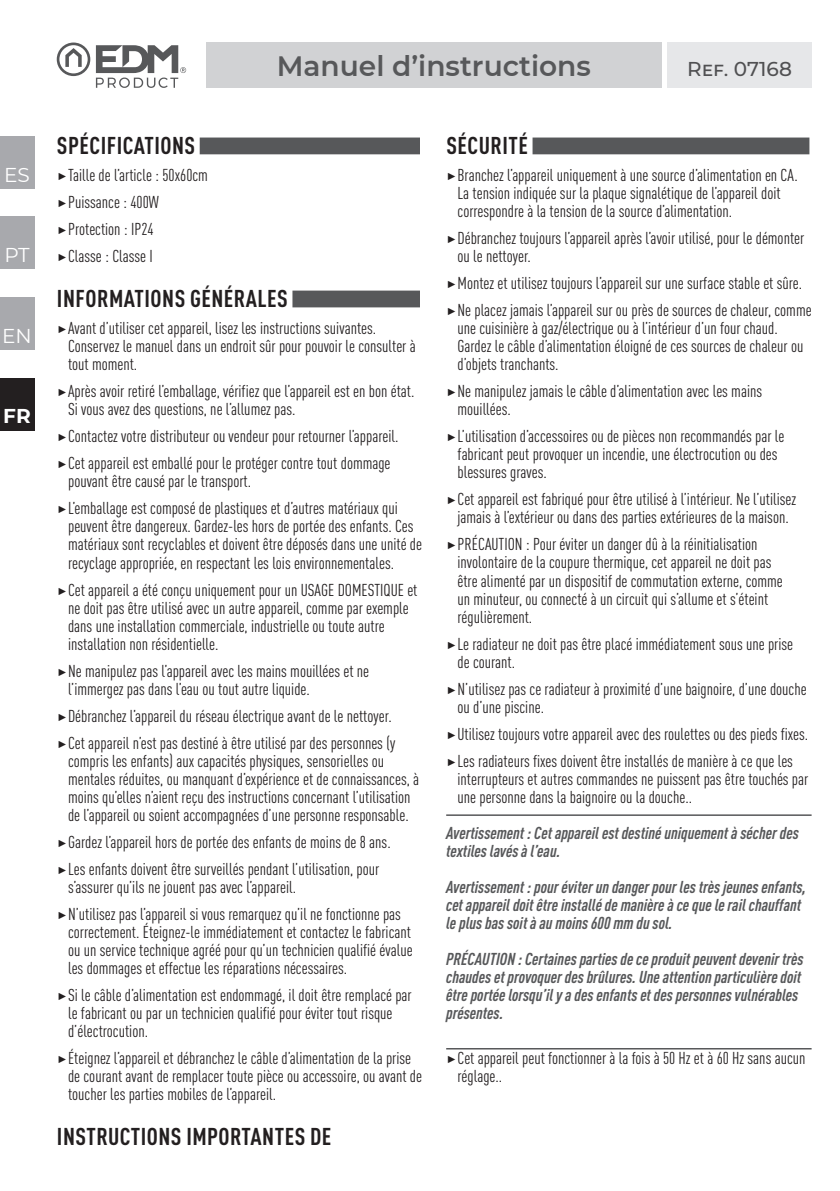
<style>
.page{position:relative;width:840px;height:1191px;background:#fff}
.page>*{position:absolute;margin:0;border:0;box-sizing:border-box;transform-origin:0 0}
.t1{font:600 28px "Montserrat";color:#57585a}
.t2{font:700 condensed 24px "DIN Pro";letter-spacing:.02em;color:#231f20}
.t3{font:500 20px "Montserrat";color:#505052}
.t4{font:20px "Montserrat";color:#fff}
.t5{font:700 20px "Montserrat";color:#fff}
.t6{font:condensed 17px/18px "DIN Pro";color:#231f20}
.t7{font:italic 700 condensed 17px/18px "DIN Pro";color:#57585a}
.s1{font-family:"Montserrat";font-stretch:normal}
</style>
<div class="page">
<div style="left:206px;top:43px;width:455px;height:45px;background:#d1d2d4"></div>
<div style="left:667px;top:43px;width:144px;height:45px;background:#e6e7e9"></div>
<div style="left:0;top:137px;width:34px;height:52px;background:#a8a9ad"></div>
<div style="left:0;top:216px;width:34px;height:53px;background:#a8a9ad"></div>
<div style="left:0;top:297px;width:34px;height:53px;background:#a8a9ad"></div>
<div style="left:0;top:378px;width:34px;height:52px;background:#231f20"></div>
<svg style="left:57px;top:43px;width:129px;height:45px"></svg>
<div style="left:199px;top:137px;width:221px;height:17px;background:#57585a"></div>
<div style="left:292px;top:290px;width:128px;height:17px;background:#57585a"></div>
<hr style="left:446px;top:814px;width:365px;height:2px;background:#57585a">
<hr style="left:446px;top:1048px;width:365px;height:1px;background:#57585a">
<div style="left:532px;top:137px;width:277px;height:17px;background:#57585a"></div>
<p class="t4" style="left:4px;top:161px;width:27px">ES</p>
<p class="t4" style="left:4px;top:241px;width:27px">PT</p>
<p class="t4" style="left:2px;top:322px;width:31px">EN</p>
<p class="t5" style="left:3px;top:402px;width:29px">FR</p>
<h1 class="t1" style="left:277px;top:46px;width:315px">Manuel d’instructions</h1>
<p class="t3" style="left:686px;top:55px;width:106px">Ref. 07168</p>
<h2 class="t2" style="left:57px;top:128px;width:140px">SPÉCIFICATIONS</h2>
<p class="t6" style="left:57px;top:161px;width:153px;line-height:27px"><span class="s1">▶</span>Taille de l’article : 50x60cm <span class="s1">▶</span>Puissance : 400W <span class="s1">▶</span>Protection : IP24<br><span class="s1">▶</span>Classe : Classe I</p>
<h2 class="t2" style="left:57px;top:281px;width:232px">INFORMATIONS GÉNÉRALES</h2>
<p class="t6" style="left:68px;top:318px;width:349px;text-indent:-11px"><span class="s1">▶</span>Avant d’utiliser cet appareil, lisez les instructions suivantes.<br>Conservez le manuel dans un endroit sûr pour pouvoir le consulter à tout moment.</p>
<p class="t6" style="left:68px;top:381px;width:347px;text-indent:-11px"><span class="s1">▶</span>Après avoir retiré l’emballage, vérifiez que l’appareil est en bon état.<br>Si vous avez des questions, ne l’allumez pas.</p>
<p class="t6" style="left:57px;top:422px;width:343px;line-height:27px"><span class="s1">▶</span>Contactez votre distributeur ou vendeur pour retourner l’appareil. <span class="s1">▶</span>Cet appareil est emballé pour le protéger contre tout dommage</p>
<p class="t6" style="left:57px;top:467px;width:342px;line-height:27px;text-indent:11px">pouvant être causé par le transport.<br><span class="s1">▶</span>L’emballage est composé de plastiques et d’autres matériaux qui</p>
<p class="t6" style="left:68px;top:516px;width:355px">peuvent être dangereux. Gardez-les hors de portée des enfants. Ces matériaux sont recyclables et doivent être déposés dans une unité de recyclage appropriée, en respectant les lois environnementales.</p>
<p class="t6" style="left:68px;top:579px;width:350px;text-indent:-11px"><span class="s1">▶</span>Cet appareil a été conçu uniquement pour un USAGE DOMESTIQUE et ne doit pas être utilisé avec un autre appareil, comme par exemple dans une installation commerciale, industrielle ou toute autre installation non résidentielle.</p>
<p class="t6" style="left:68px;top:660px;width:302px;text-indent:-11px"><span class="s1">▶</span>Ne manipulez pas l’appareil avec les mains mouillées et ne l’immergez pas dans l’eau ou tout autre liquide.</p>
<p class="t6" style="left:57px;top:701px;width:340px;line-height:27px"><span class="s1">▶</span>Débranchez l’appareil du réseau électrique avant de le nettoyer. <span class="s1">▶</span>Cet appareil n’est pas destiné à être utilisé par des personnes (y</p>
<p class="t6" style="left:68px;top:750px;width:352px">compris les enfants) aux capacités physiques, sensorielles ou mentales réduites, ou manquant d’expérience et de connaissances, à moins qu’elles n’aient reçu des instructions concernant l’utilisation de l’appareil ou soient accompagnées d’une personne responsable.</p>
<p class="t6" style="left:57px;top:827px;width:335px;line-height:27px"><span class="s1">▶</span>Gardez l’appareil hors de portée des enfants de moins de 8 ans. <span class="s1">▶</span>Les enfants doivent être surveillés pendant l’utilisation, pour</p>
<p class="t6" style="left:57px;top:872px;width:345px;line-height:27px;text-indent:11px">s’assurer qu’ils ne jouent pas avec l’appareil.<br><span class="s1">▶</span>N’utilisez pas l’appareil si vous remarquez qu’il ne fonctionne pas</p>
<p class="t6" style="left:68px;top:921px;width:346px;text-align:justify">correctement. Éteignez-le immédiatement et contactez le fabricant ou un service technique agréé pour qu’un technicien qualifié évalue les dommages et effectue les réparations nécessaires.</p>
<p class="t6" style="left:68px;top:984px;width:345px;text-indent:-11px"><span class="s1">▶</span>Si le câble d’alimentation est endommagé, il doit être remplacé par le fabricant ou par un technicien qualifié pour éviter tout risque d’électrocution.</p>
<p class="t6" style="left:68px;top:1047px;width:355px;text-indent:-11px"><span class="s1">▶</span>Éteignez l’appareil et débranchez le câble d’alimentation de la prise de courant avant de remplacer toute pièce ou accessoire, ou avant de toucher les parties mobiles de l’appareil.</p>
<h2 class="t2" style="left:57px;top:1118px;width:276px">INSTRUCTIONS IMPORTANTES DE</h2>
<h2 class="t2" style="left:446px;top:128px;width:83px">SÉCURITÉ</h2>
<p class="t6" style="left:457px;top:165px;width:341px;text-indent:-11px"><span class="s1">▶</span>Branchez l’appareil uniquement à une source d’alimentation en CA.<br>La tension indiquée sur la plaque signalétique de l’appareil doit correspondre à la tension de la source d’alimentation.</p>
<p class="t6" style="left:457px;top:228px;width:348px;text-indent:-11px"><span class="s1">▶</span>Débranchez toujours l’appareil après l’avoir utilisé, pour le démonter ou le nettoyer.</p>
<p class="t6" style="left:446px;top:269px;width:367px;line-height:27px"><span class="s1">▶</span>Montez et utilisez toujours l’appareil sur une surface stable et sûre. <span class="s1">▶</span>Ne placez jamais l’appareil sur ou près de sources de chaleur, comme</p>
<p class="t6" style="left:457px;top:318px;width:347px">une cuisinière à gaz/électrique ou à l’intérieur d’un four chaud.<br>Gardez le câble d’alimentation éloigné de ces sources de chaleur ou d’objets tranchants.</p>
<p class="t6" style="left:457px;top:381px;width:306px;text-indent:-11px"><span class="s1">▶</span>Ne manipulez jamais le câble d’alimentation avec les mains mouillées.</p>
<p class="t6" style="left:457px;top:426px;width:328px;text-indent:-11px"><span class="s1">▶</span>L’utilisation d’accessoires ou de pièces non recommandés par le fabricant peut provoquer un incendie, une électrocution ou des blessures graves.</p>
<p class="t6" style="left:446px;top:489px;width:351px;text-align:center"><span class="s1">▶</span>Cet appareil est fabriqué pour être utilisé à l’intérieur. Ne l’utilisez jamais à l’extérieur ou dans des parties extérieures de la maison.</p>
<p class="t6" style="left:457px;top:534px;width:326px;text-indent:-11px"><span class="s1">▶</span>PRÉCAUTION : Pour éviter un danger dû à la réinitialisation involontaire de la coupure thermique, cet appareil ne doit pas être alimenté par un dispositif de commutation externe, comme un minuteur, ou connecté à un circuit qui s’allume et s’éteint régulièrement.</p>
<p class="t6" style="left:457px;top:633px;width:337px;text-indent:-11px"><span class="s1">▶</span>Le radiateur ne doit pas être placé immédiatement sous une prise de courant.</p>
<p class="t6" style="left:457px;top:678px;width:350px;text-indent:-11px"><span class="s1">▶</span>N’utilisez pas ce radiateur à proximité d’une baignoire, d’une douche ou d’une piscine.</p>
<p class="t6" style="left:446px;top:719px;width:363px;line-height:27px"><span class="s1">▶</span>Utilisez toujours votre appareil avec des roulettes ou des pieds fixes. <span class="s1">▶</span>Les radiateurs fixes doivent être installés de manière à ce que les</p>
<p class="t6" style="left:457px;top:768px;width:352px">interrupteurs et autres commandes ne puissent pas être touchés par une personne dans la baignoire ou la douche..</p>
<p class="t7" style="left:446px;top:822px;width:354px">Avertissement : Cet appareil est destiné uniquement à sécher des textiles lavés à l’eau.</p>
<p class="t7" style="left:446px;top:876px;width:361px">Avertissement : pour éviter un danger pour les très jeunes enfants, cet appareil doit être installé de manière à ce que le rail chauffant le plus bas soit à au moins 600 mm du sol.</p>
<p class="t7" style="left:446px;top:948px;width:359px">PRÉCAUTION : Certaines parties de ce produit peuvent devenir très chaudes et provoquer des brûlures. Une attention particulière doit être portée lorsqu’il y a des enfants et des personnes vulnérables présentes.</p>
<p class="t6" style="left:457px;top:1047px;width:349px;text-indent:-11px"><span class="s1">▶</span>Cet appareil peut fonctionner à la fois à 50 Hz et à 60 Hz sans aucun réglage..</p>
</div>
